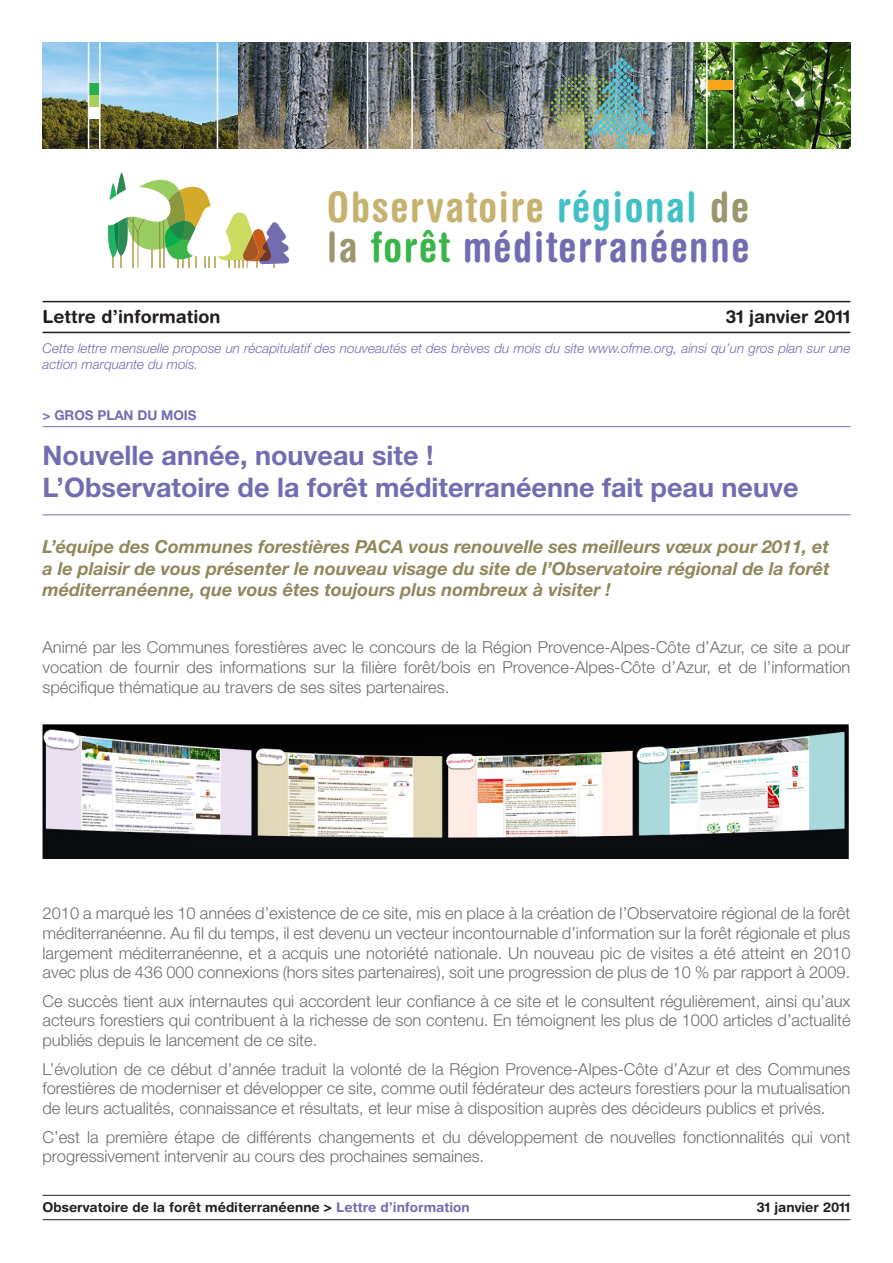
<style>
.page{position:relative;width:893px;height:1263px;background:#fff}
.page>*{position:absolute;margin:0;border:0;box-sizing:border-box;transform-origin:0 0}
.t1{font:700 condensed 42px/39.8px "Helvetica Rounded LT Std";letter-spacing:.04em;color:#736cb1}
.titre{font:700 27px/32.4px "Helvetica Neue LT Std";color:#736cb1}
.texte_intro{font:italic 700 18px/21.6px "Helvetica Neue LT Std";color:#8f885c;text-align:justify}
.t2{font:700 18px "Helvetica Rounded LT Std";color:#231f20}
.texte_courant{font:300 16.5px/19.8px "Helvetica Neue LT Std";color:#6c6d70;text-align:justify}
.t3{font:italic 300 13.5px/16.2px "Helvetica Neue LT Std";color:#736cb1}
.t4{font:700 13.5px "Helvetica Rounded LT Std";color:#231f20}
.rubrique{font:700 13.5px "Helvetica Neue LT Std";color:#736cb1}
.s1{color:#c6b26e}
.s2{color:#41c1c6}
.s3{color:#9c966f}
.s4{color:#3ab54a}
.s5{color:#736cb1}
</style>
<div class="page">
<img style="left:43px;top:43px;width:195px;height:106px">
<img style="left:238px;top:43px;width:458px;height:106px">
<img style="left:696px;top:43px;width:154px;height:106px">
<hr style="left:217px;top:43px;width:1px;height:106px;background:#fff">
<hr style="left:411px;top:43px;width:2px;height:106px;background:#fff">
<hr style="left:367px;top:43px;width:1px;height:106px;background:#fff">
<div style="left:89px;top:107px;width:10px;height:12px;background:#fff"></div>
<div style="left:89px;top:95px;width:10px;height:12px;background:#a6d05a"></div>
<div style="left:89px;top:83px;width:10px;height:12px;background:#23b24b"></div>
<hr style="left:99px;top:43px;width:2px;height:106px;background:#fff">
<hr style="left:88px;top:43px;width:1px;height:106px;background:#fff">
<div style="left:707px;top:80px;width:27px;height:9px;background:#f9a51b"></div>
<hr style="left:733px;top:43px;width:1px;height:106px;background:#fff">
<hr style="left:706px;top:43px;width:2px;height:106px;background:#fff">
<img style="left:551px;top:58px;width:104px;height:91px">
<svg style="left:107px;top:173px;width:182px;height:95px"></svg>
<hr style="left:43px;top:301px;width:807px;height:1px;background:#231f20">
<hr style="left:43px;top:332px;width:807px;height:1px;background:#231f20">
<hr style="left:43px;top:426px;width:807px;height:1px;background:#736cb1">
<hr style="left:43px;top:514px;width:807px;height:1px;background:#736cb1">
<hr style="left:43px;top:1219px;width:807px;height:1px;background:#231f20">
<hr style="left:43px;top:1195px;width:807px;height:1px;background:#231f20">
<img style="left:43px;top:724px;width:806px;height:135px">
<p class="t1" style="left:327px;top:187px;width:424px"><span class="s1">Observatoire</span> <span class="s2">régional</span> <span class="s3">de la</span> <span class="s4">forêt</span> méditerranéenne</p>
<p class="t2" style="left:43px;top:305px;width:180px">Lettre d’information</p>
<p class="t2" style="left:726px;top:305px;width:126px">31 janvier 2011</p>
<p class="t3" style="left:43px;top:340px;width:809px">Cette lettre mensuelle propose un récapitulatif des nouveautés et des brèves du mois du site www.ofme.org, ainsi qu’un gros plan sur une action marquante du mois.</p>
<p class="rubrique" style="left:43px;top:407px;width:156px">&gt; GROS PLAN DU MOIS</p>
<p class="titre" style="left:43px;top:439px;width:758px">Nouvelle année, nouveau site !<br>L’Observatoire de la forêt méditerranéenne fait peau neuve</p>
<p class="texte_intro" style="left:43px;top:535px;width:789px">L’équipe des Communes forestières PACA vous renouvelle ses meilleurs vœux pour 2011, et a le plaisir de vous présenter le nouveau visage du site de l’Observatoire régional de la forêt méditerranéenne, que vous êtes toujours plus nombreux à visiter !</p>
<p class="texte_courant" style="left:43px;top:637px;width:809px">Animé par les Communes forestières avec le concours de la Région Provence-Alpes-Côte d’Azur, ce site a pour vocation de fournir des informations sur la filière forêt/bois en Provence-Alpes-Côte d’Azur, et de l’information spécifique thématique au travers de ses sites partenaires.</p>
<p class="texte_courant" style="left:43px;top:903px;width:809px">2010 a marqué les 10 années d’existence de ce site, mis en place à la création de l’Observatoire régional de la forêt méditerranéenne. Au fil du temps, il est devenu un vecteur incontournable d’information sur la forêt régionale et plus largement méditerranéenne, et a acquis une notoriété nationale. Un nouveau pic de visites a été atteint en 2010 avec plus de 436 000 connexions (hors sites partenaires), soit une progression de plus de 10 % par rapport à 2009.</p>
<p class="texte_courant" style="left:43px;top:990px;width:809px">Ce succès tient aux internautes qui accordent leur confiance à ce site et le consultent régulièrement, ainsi qu’aux acteurs forestiers qui contribuent à la richesse de son contenu. En témoignent les plus de 1000 articles d’actualité publiés depuis le lancement de ce site.</p>
<p class="texte_courant" style="left:43px;top:1058px;width:809px">L’évolution de ce début d’année traduit la volonté de la Région Provence-Alpes-Côte d’Azur et des Communes forestières de moderniser et développer ce site, comme outil fédérateur des acteurs forestiers pour la mutualisation de leurs actualités, connaissance et résultats, et leur mise à disposition auprès des décideurs publics et privés.</p>
<p class="texte_courant" style="left:43px;top:1126px;width:809px">C’est la première étape de différents changements et du développement de nouvelles fonctionnalités qui vont progressivement intervenir au cours des prochaines semaines.</p>
<p class="t4" style="left:43px;top:1199px;width:429px">Observatoire de la forêt méditerranéenne &gt; <span class="s5">Lettre d’information</span></p>
<p class="t4" style="left:757px;top:1199px;width:95px">31 janvier 2011</p>
</div>
